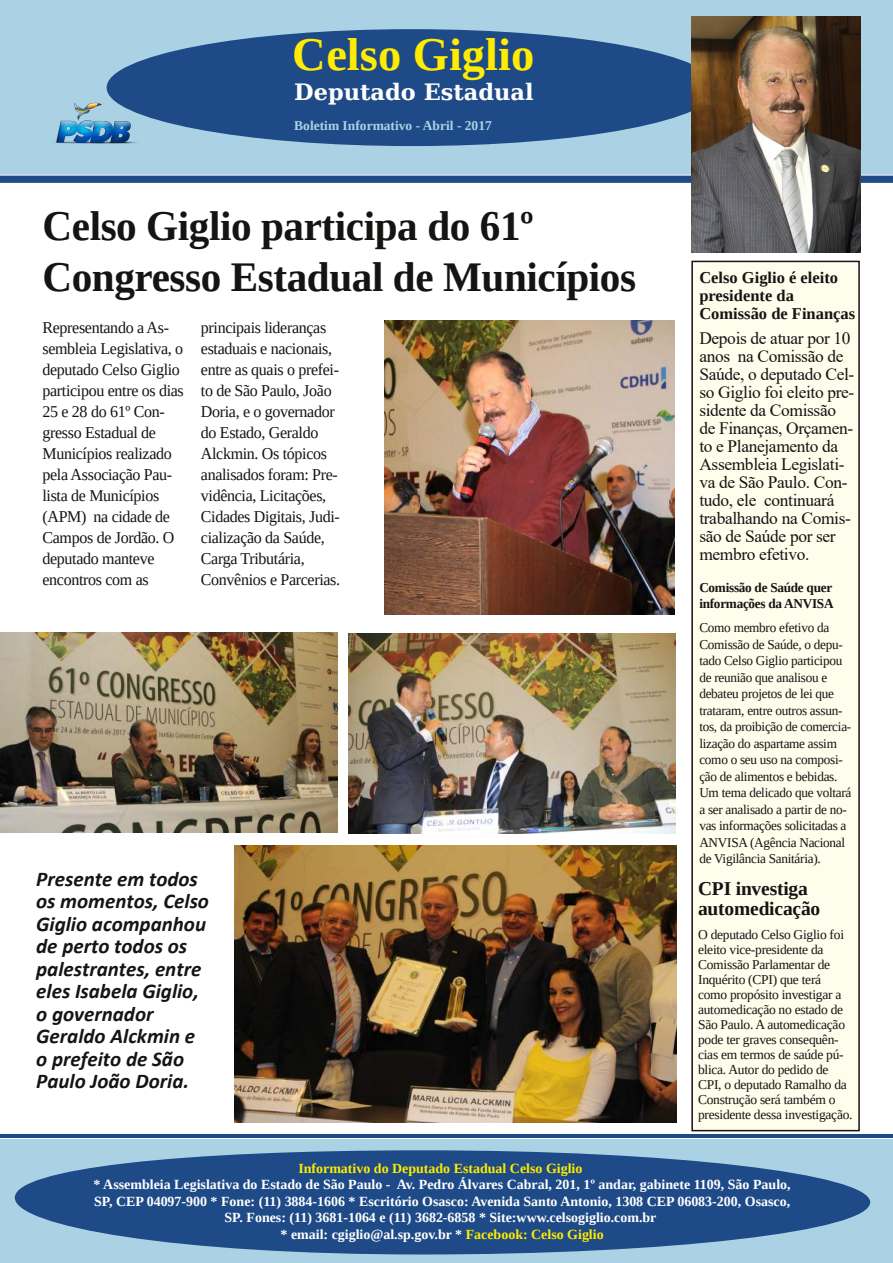
<style>
.page{position:relative;width:893px;height:1263px;background:#fff}
.page>*{position:absolute;margin:0;border:0;box-sizing:border-box;transform-origin:0 0}
.t1{font:700 46.5px "Liberation Serif";color:#ffec00}
.t2{font:700 42px/51px "Liberation Serif";letter-spacing:-.01em;color:#161413}
.t3{font:700 22.5px "Bitstream Vera Serif";color:#fff}
.t4{font:italic 700 21px/22.5px "Calibri";color:#161413}
.t5{font:700 19.5px/19.5px "Liberation Serif";letter-spacing:-.01em;color:#161413}
.t6{font:17.4px/18px "Times New Roman";letter-spacing:-.02em;color:#161413}
.t7{font:16.5px/21px "Liberation Serif";letter-spacing:-.02em;color:#161413}
.t8{font:700 16.5px/18px "Liberation Serif";color:#161413}
.t9{font:700 13.95px/16.5px "Liberation Serif";color:#fff;text-align:center}
.t10{font:700 13.95px "Liberation Serif";color:#ffec00}
.t11{font:13.5px/16.5px "Liberation Serif";letter-spacing:-.02em;color:#161413}
.t12{font:700 13.5px/16.5px "Liberation Serif";letter-spacing:-.02em;color:#161413}
.t13{font:700 13.5px "Liberation Serif";color:#aad2e4}
.s1{color:#ffec00}
</style>
<div class="page">
<div style="left:692px;top:261px;width:167px;height:869px;background:#fffdec"></div>
<div style="left:691px;top:261px;width:169px;height:870px;border:2px solid #161413"></div>
<div style="left:0;top:1139px;width:893px;height:124px;background:#aad2e4"></div>
<svg style="left:14px;top:1150px;width:857px;height:104px;fill:#1e4a87"></svg>
<div style="left:0;top:0;width:893px;height:175px;background:#aad2e4"></div>
<svg style="left:0;top:176px;width:893px;height:7px;background:#224d89"></svg>
<div style="left:107px;top:29px;width:610px;height:117px;background:#1e4a87;border-radius:50%"></div>
<hr style="left:0;top:1134px;width:893px;height:3px;background:#1e4a87">
<img style="left:692px;top:17px;width:168px;height:235px">
<img style="left:384px;top:321px;width:291px;height:293px">
<img style="left:348px;top:633px;width:328px;height:200px">
<img style="left:234px;top:846px;width:442px;height:276px">
<img style="left:0;top:632px;width:337px;height:200px">
<img style="left:50px;top:95px;width:92px;height:48px">
<h1 class="t1" style="left:293px;top:29px;width:243px">Celso Giglio</h1>
<h3 class="t3" style="left:294px;top:79px;width:241px">Deputado Estadual</h3>
<p class="t13" style="left:294px;top:118px;width:199px">Boletim Informativo - Abril - 2017</p>
<h2 class="t2" style="left:43px;top:200px;width:595px">Celso Giglio participa do 61º<br>Congresso Estadual de Municípios</h2>
<p class="t7" style="left:43px;top:317px;width:143px">Representando a As&shy;sembleia Legislativa, o deputado Celso Giglio participou entre os dias<br>25 e 28 do 61º Con&shy;gresso Estadual de<br>Municípios realizado pela Associação Pau&shy;lista de Municípios (APM) na cidade de<br>Campos de Jordão. O deputado manteve encontros com as</p>
<p class="t7" style="left:201px;top:317px;width:141px">principais lideranças estaduais e nacionais, entre as quais o prefei&shy;to de São Paulo, João<br>Doria, e o governador do Estado, Geraldo<br>Alckmin. Os tópicos analisados foram: Pre&shy;vidência, Licitações,<br>Cidades Digitais, Judi&shy;cialização da Saúde,<br>Carga Tributária,<br>Convênios e Parcerias.</p>
<h3 class="t4" style="left:36px;top:869px;width:174px">Presente em todos os momentos, Celso<br>Giglio acompanhou de perto todos os palestrantes, entre eles Isabela Giglio, o governador<br>Geraldo Alckmin e o prefeito de São<br>Paulo João Doria.</h3>
<p class="t8" style="left:699px;top:268px;width:157px">Celso Giglio é eleito presidente da<br>Comissão de Finanças</p>
<p class="t6" style="left:699px;top:329px;width:157px">Depois de atuar por 10 anos na Comissão de<br>Saúde, o deputado Cel&shy;so Giglio foi eleito pre&shy;sidente da Comissão de Finanças, Orçamen&shy;to e Planejamento da<br>Assembleia Legislati&shy;va de São Paulo. Con&shy;tudo, ele continuará trabalhando na Comis&shy;são de Saúde por ser membro efetivo.</p>
<p class="t12" style="left:699px;top:579px;width:136px">Comissão de Saúde quer informações da ANVISA</p>
<p class="t11" style="left:699px;top:620px;width:154px">Como membro efetivo da<br>Comissão de Saúde, o depu&shy;tado Celso Giglio participou de reunião que analisou e debateu projetos de lei que trataram, entre outros assun&shy;tos, da proibição de comercia&shy;lização do aspartame assim como o seu uso na composi&shy;ção de alimentos e bebidas.<br>Um tema delicado que voltará a ser analisado a partir de no&shy;vas informações solicitadas a<br>ANVISA (Agência Nacional de Vigilância Sanitária).</p>
<h3 class="t5" style="left:698px;top:879px;width:124px">CPI investiga automedicação</h3>
<p class="t11" style="left:698px;top:927px;width:156px;line-height:15px">O deputado Celso Giglio foi eleito vice-presidente da<br>Comissão Parlamentar de<br>Inquérito (CPI) que terá como propósito investigar a automedicação no estado de<br>São Paulo. A automedicação pode ter graves consequên&shy;cias em termos de saúde pú&shy;blica. Autor do pedido de<br>CPI, o deputado Ramalho da<br>Construção será também o presidente dessa investigação.</p>
<p class="t10" style="left:298px;top:1160px;width:286px">Informativo do Deputado Estadual Celso Giglio</p>
<p class="t9" style="left:94px;top:1176px;width:698px">* Assembleia Legislativa do Estado de São Paulo - Av. Pedro Álvares Cabral, 201, 1º andar, gabinete 1109, São Paulo, SP, CEP 04097-900 * Fone: (11) 3884-1606 * Escritório Osasco: Avenida Santo Antonio, 1308 CEP 06083-200, Osasco, SP. Fones: (11) 3681-1064 e (11) 3682-6858 * Site:www.celsogiglio.com.br<br>* email: cgiglio@al.sp.gov.br * <span class="s1">Facebook: Celso Giglio</span></p>
</div>
